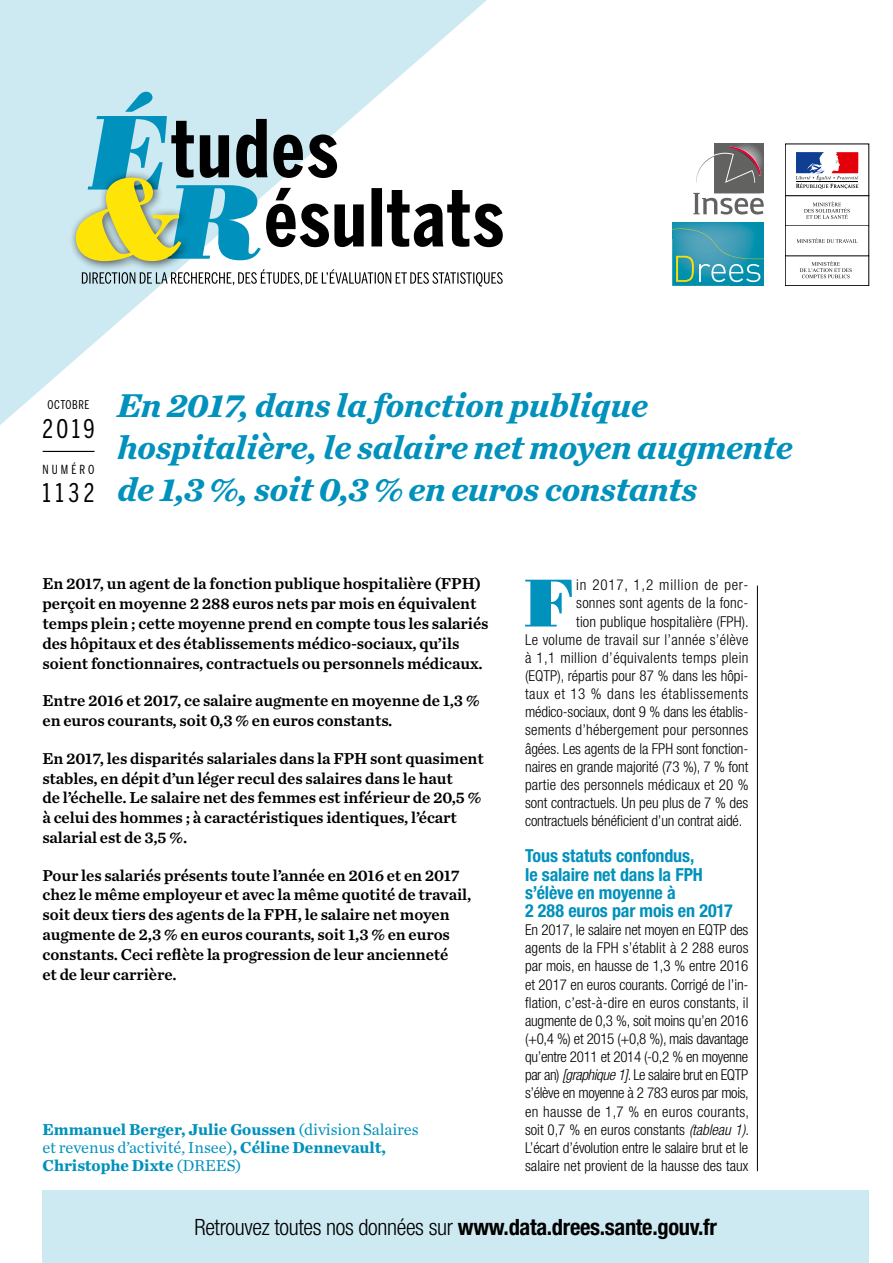
<style>
.page{position:relative;width:893px;height:1263px;background:#fff}
.page>*{position:absolute;margin:0;border:0;box-sizing:border-box;transform-origin:0 0}
.TXT_-_1er__-_lettrin{font:66.9px "Bodoni Poster S Si";color:#0091bc}
.TITRE_ER{font:italic 700 34.5px/42px "Chronicle Text G4";letter-spacing:-.005em;color:#0091bc}
.REF_-_20XX{font:25.5px "Benton Sans Comp";color:#000}
.REF_-_numéro{font:25.5px "Benton Sans Comp";color:#000}
.t1{font:300 condensed 22.5px "Helvetica Neue LT Std";letter-spacing:-.015em;color:#000}
.INTER{font:700 condensed 18px/18.1px "Helvetica Neue LT Std";letter-spacing:-.005em;color:#0091bc}
.CHAPO_-_txt{font:16.5px/19.8px "Chronicle Text G4 Semi";letter-spacing:-.005em;color:#000}
.SIGNATURE{font:700 16.5px/18.1px "Chronicle Text G1";letter-spacing:-.005em;color:#0091bc}
.TXT{font:300 condensed 15px/18.1px "Helvetica Neue LT Std";color:#000;text-align:justify}
.TXT_-_1er__-_lettrin-2{font:300 condensed 15px "Helvetica Neue LT Std";letter-spacing:.01em;color:#000}
.TXT_-_1er__-_lettrin-3{font:300 condensed 15px "Helvetica Neue LT Std";letter-spacing:-.01em;color:#000}
.TXT_-_1er__-_lettrin-4{font:300 condensed 15px "Helvetica Neue LT Std";letter-spacing:.03em;color:#000}
.TXT_-_1er__-_lettrin-5{font:300 condensed 15px "Helvetica Neue LT Std";letter-spacing:.04em;color:#000}
.TXT_-_1er__-_lettrin-6{font:300 condensed 15px "Helvetica Neue LT Std";letter-spacing:.05em;color:#000}
.t2{font:12.45px "Benton Sans Comp";letter-spacing:.245em;color:#000}
.TETIERE_-_mois_court{font:12px "Benton Sans Comp";letter-spacing:.05em;color:#000}
.s1{font-weight:400}
.s2{font-style:italic}
.s3{font-weight:700}
</style>
<div class="page">
<svg style="left:0;top:0;width:487px;height:425px;fill:#cde9f1"></svg>
<svg style="left:82px;top:269px;width:421px;height:17px"></svg>
<div style="left:68px;top:170px;width:123px;height:102px;background:#000;opacity:.7"></div>
<svg style="left:76px;top:92px;width:427px;height:169px"></svg>
<div style="left:43px;top:1191px;width:826px;height:72px;background:#cde9f1"></div>
<div style="left:785px;top:144px;width:84px;height:52px;border:1px solid #000"></div>
<svg style="left:796px;top:152px;width:62px;height:37px"></svg>
<svg style="left:804px;top:202px;width:46px;height:17px"></svg>
<div style="left:785px;top:255px;width:84px;height:31px;background:#fff;border:1px solid #000"></div>
<div style="left:785px;top:226px;width:84px;height:30px;background:#fff"></div>
<svg style="left:796px;top:238px;width:61px;height:5px"></svg>
<svg style="left:800px;top:261px;width:52px;height:17px"></svg>
<img style="left:672px;top:222px;width:92px;height:64px">
<svg style="left:672px;top:229px;width:92px;height:53px;background:#3ea1b1"></svg>
<img style="left:714px;top:144px;width:50px;height:2px">
<svg style="left:693px;top:146px;width:71px;height:69px"></svg>
<hr style="left:757px;top:585px;width:1px;height:586px;background:#000">
<hr style="left:43px;top:451px;width:52px;height:1px;background:#000">
<p class="TETIERE_-_mois_court" style="left:48px;top:398px;width:43px">OCTOBRE</p>
<p class="REF_-_20XX" style="left:43px;top:414px;width:53px">2019</p>
<p class="t2" style="left:43px;top:462px;width:53px">NUMÉRO</p>
<p class="REF_-_numéro" style="left:43px;top:478px;width:53px">1132</p>
<p class="TITRE_ER" style="left:117px;top:383px;width:677px">En 2017, dans la fonction publique hospitalière, le salaire net moyen augmente de 1,3 %, soit 0,3 % en euros constants</p>
<p class="CHAPO_-_txt" style="left:43px;top:573px;width:448px">En 2017, un agent de la fonction publique hospitalière (FPH) perçoit en moyenne 2 288 euros nets par mois en équivalent temps plein ; cette moyenne prend en compte tous les salariés des hôpitaux et des établissements médico-sociaux, qu’ils soient fonctionnaires, contractuels ou personnels médicaux.</p>
<p class="CHAPO_-_txt" style="left:43px;top:690px;width:439px">Entre 2016 et 2017, ce salaire augmente en moyenne de 1,3 % en euros courants, soit 0,3 % en euros constants.</p>
<p class="CHAPO_-_txt" style="left:43px;top:747px;width:443px">En 2017, les disparités salariales dans la FPH sont quasiment stables, en dépit d’un léger recul des salaires dans le haut<br>de l’échelle. Le salaire net des femmes est inférieur de 20,5 % à celui des hommes ; à caractéristiques identiques, l’écart salarial est de 3,5 %.</p>
<p class="CHAPO_-_txt" style="left:43px;top:864px;width:430px">Pour les salariés présents toute l’année en 2016 et en 2017 chez le même employeur et avec la même quotité de travail, soit deux tiers des agents de la FPH, le salaire net moyen augmente de 2,3 % en euros courants, soit 1,3 % en euros constants. Ceci reflète la progression de leur ancienneté<br>et de leur carrière.</p>
<p class="SIGNATURE" style="left:43px;top:1119px;width:378px">Emmanuel Berger, Julie Goussen <span class="s1">(division Salaires et revenus d’activité, Insee)</span>, Céline Dennevault,<br>Christophe Dixte <span class="s1">(DREES)</span></p>
<p class="TXT_-_1er__-_lettrin" style="left:525px;top:562px;width:50px">F</p>
<p class="TXT_-_1er__-_lettrin-6" style="left:576px;top:576px;width:174px">in 2017, 1,2 million de per-</p>
<p class="TXT_-_1er__-_lettrin-2" style="left:576px;top:594px;width:174px">sonnes sont agents de la fonc-</p>
<p class="TXT_-_1er__-_lettrin-2" style="left:576px;top:613px;width:174px">tion publique hospitalière (FPH).</p>
<p class="TXT_-_1er__-_lettrin-2" style="left:525px;top:631px;width:225px">Le volume de travail sur l’année s’élève</p>
<p class="TXT_-_1er__-_lettrin-4" style="left:525px;top:649px;width:225px">à 1,1 million d’équivalents temps plein</p>
<p class="TXT_-_1er__-_lettrin-2" style="left:525px;top:667px;width:225px">(EQTP), répartis pour 87 % dans les hôpi-</p>
<p class="TXT_-_1er__-_lettrin-5" style="left:525px;top:685px;width:225px">taux et 13 % dans les établissements</p>
<p class="TXT_-_1er__-_lettrin-3" style="left:525px;top:703px;width:225px">médico-sociaux, dont 9 % dans les établis-</p>
<p class="TXT_-_1er__-_lettrin-2" style="left:525px;top:721px;width:225px">sements d’hébergement pour personnes</p>
<p class="TXT_-_1er__-_lettrin-2" style="left:525px;top:740px;width:225px">âgées. Les agents de la FPH sont fonction-</p>
<p class="TXT_-_1er__-_lettrin-2" style="left:525px;top:758px;width:225px">naires en grande majorité (73 %), 7 % font</p>
<p class="TXT_-_1er__-_lettrin-2" style="left:525px;top:776px;width:225px">partie des personnels médicaux et 20 %</p>
<p class="TXT_-_1er__-_lettrin-2" style="left:525px;top:794px;width:225px">sont contractuels. Un peu plus de 7 % des</p>
<p class="TXT_-_1er__-_lettrin-3" style="left:525px;top:812px;width:219px">contractuels bénéficient d’un contrat aidé.</p>
<p class="INTER" style="left:525px;top:847px;width:209px">Tous statuts confondus,<br>le salaire net dans la FPH s’élève en moyenne à<br>2 288 euros par mois en 2017</p>
<p class="TXT" style="left:525px;top:920px;width:225px">En 2017, le salaire net moyen en EQTP des agents de la FPH s’établit à 2 288 euros par mois, en hausse de 1,3 % entre 2016 et 2017 en euros courants. Corrigé de l’in&shy;flation, c’est-à-dire en euros constants, il augmente de 0,3 %, soit moins qu’en 2016 (+0,4 %) et 2015 (+0,8 %), mais davantage qu’entre 2011 et 2014 (-0,2 % en moyenne par an) <span class="s2">[graphique 1]</span>. Le salaire brut en EQTP s’élève en moyenne à 2 783 euros par mois, en hausse de 1,7 % en euros courants, soit 0,7 % en euros constants <span class="s2">(tableau 1)</span>.<br>L’écart d’évolution entre le salaire brut et le salaire net provient de la hausse des taux</p>
<h3 class="t1" style="left:194px;top:1214px;width:524px">Retrouvez toutes nos données sur <span class="s3">www.data.drees.sante.gouv.fr</span></h3>
</div>
